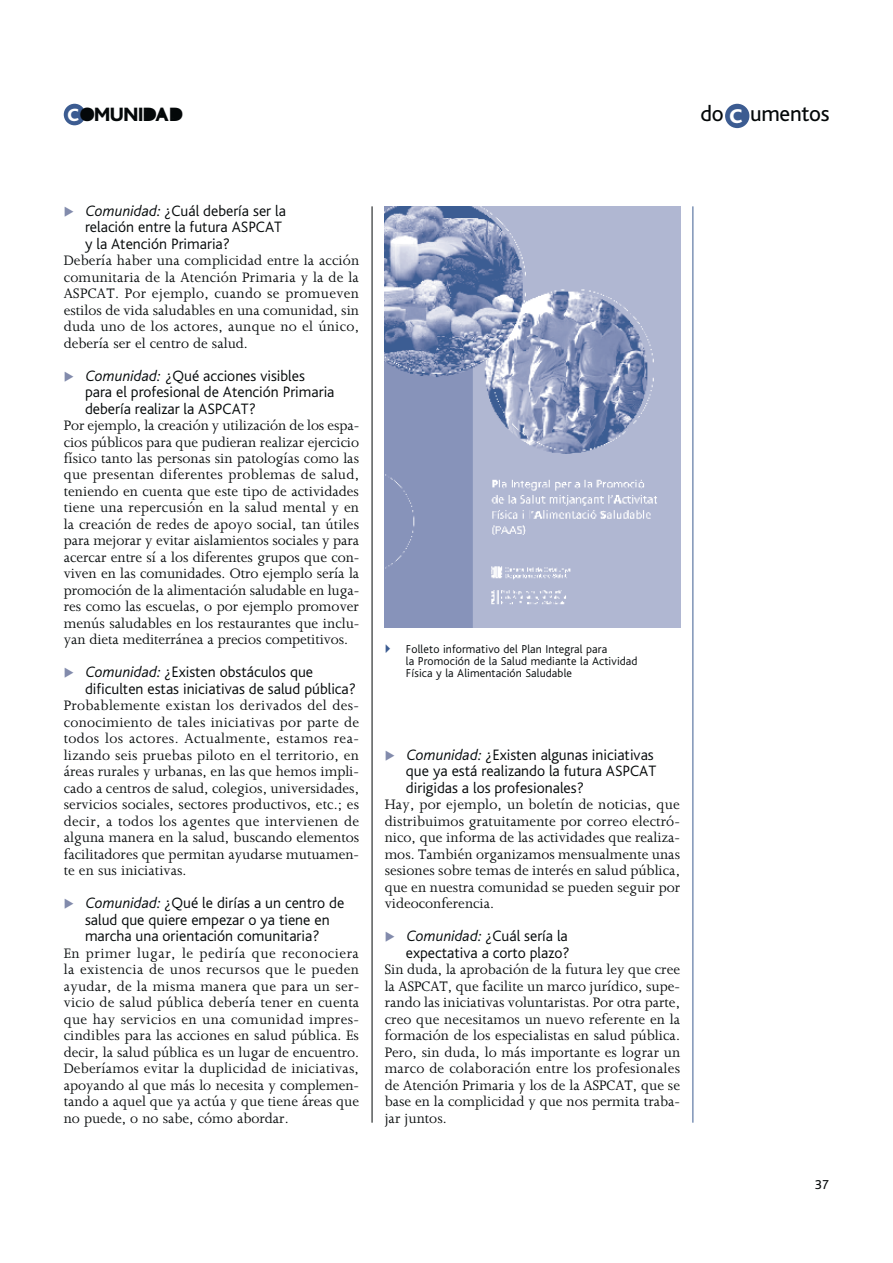
<style>
.page{position:relative;width:893px;height:1263px;background:#fff}
.page>*{position:absolute;margin:0;border:0;box-sizing:border-box;transform-origin:0 0}
.t1{font:22.8px "Bliss";letter-spacing:-.015em;color:#040809}
.t2{font:800 20.25px "Bliss";letter-spacing:-.025em;color:#040809}
.t3{font:15.75px/16.5px "Joanna";color:#040809;text-align:justify}
.t4{font:300 15.75px/16.5px "Bliss";color:#040809}
.t5{font:13.5px "Bliss";color:#040809}
.t6{font:300 12px/12px "Bliss";letter-spacing:.01em;color:#040809}
.s1{font-size:18.6px;color:#fff}
.s2{font-weight:800;font-size:20.85px;color:#fff}
.s3{color:#828bac}
.s4{font-style:italic}
</style>
<div class="page">
<hr style="left:693px;top:206px;width:1px;height:917px;background:#3c5c91">
<hr style="left:372px;top:206px;width:1px;height:917px;background:#040809">
<div style="left:64px;top:104px;width:21px;height:21px;background:#3c5c91;border-radius:50%"></div>
<div style="left:82px;top:109px;width:11px;height:11px;background:#040809;border-radius:50%"></div>
<div style="left:145px;top:109px;width:9px;height:11px;background:#040809;border-radius:50%"></div>
<div style="left:171px;top:109px;width:10px;height:11px;background:#040809;border-radius:50%"></div>
<svg style="left:160px;top:110px;width:5px;height:7px"></svg>
<img style="left:385px;top:206px;width:295px;height:422px">
<div style="left:725px;top:104px;width:24px;height:24px;background:#3c5c91;border-radius:50%"></div>
<p class="t2" style="left:68px;top:108px;width:117px"><span class="s1">C</span>OMUNIDAD</p>
<h1 class="t1" style="left:700px;top:100px;width:131px">do <span class="s2">C</span> umentos</h1>
<p class="t4" style="left:85px;top:203px;width:202px;text-indent:-21px"><span class="s3">◆</span> <span class="s4">Comunidad:</span> ¿Cuál debería ser la relación entre la futura ASPCAT y la Atención Primaria?</p>
<p class="t3" style="left:64px;top:254px;width:297px">Debería haber una complicidad entre la acción comunitaria de la Atención Primaria y la de la ASPCAT. Por ejemplo, cuando se promueven estilos de vida saludables en una comunidad, sin duda uno de los actores, aunque no el único, debería ser el centro de salud.</p>
<p class="t4" style="left:85px;top:368px;width:251px;text-indent:-21px"><span class="s3">◆</span> <span class="s4">Comunidad:</span> ¿Qué acciones visibles para el profesional de Atención Primaria debería realizar la ASPCAT?</p>
<p class="t3" style="left:64px;top:418px;width:297px">Por ejemplo, la creación y utilización de los espa&shy;cios públicos para que pudieran realizar ejercicio físico tanto las personas sin patologías como las que presentan diferentes problemas de salud, teniendo en cuenta que este tipo de actividades tiene una repercusión en la salud mental y en la creación de redes de apoyo social, tan útiles para mejorar y evitar aislamientos sociales y para acercar entre sí a los diferentes grupos que con&shy;viven en las comunidades. Otro ejemplo sería la promoción de la alimentación saludable en luga&shy;res como las escuelas, o por ejemplo promover menús saludables en los restaurantes que inclu&shy;yan dieta mediterránea a precios competitivos.</p>
<p class="t4" style="left:85px;top:665px;width:272px;text-indent:-21px"><span class="s3">◆</span> <span class="s4">Comunidad:</span> ¿Existen obstáculos que dificulten estas iniciativas de salud pública?</p>
<p class="t3" style="left:64px;top:699px;width:297px">Probablemente existan los derivados del des&shy;conocimiento de tales iniciativas por parte de todos los actores. Actualmente, estamos rea&shy;lizando seis pruebas piloto en el territorio, en áreas rurales y urbanas, en las que hemos impli&shy;cado a centros de salud, colegios, universidades, servicios sociales, sectores productivos, etc.; es decir, a todos los agentes que intervienen de alguna manera en la salud, buscando elementos facilitadores que permitan ayudarse mutuamen&shy;te en sus iniciativas.</p>
<p class="t4" style="left:64px;top:896px;width:282px;text-align:center"><span class="s3">◆</span> <span class="s4">Comunidad:</span> ¿Qué le dirías a un centro de salud que quiere empezar o ya tiene en marcha una orientación comunitaria?</p>
<p class="t3" style="left:64px;top:946px;width:297px">En primer lugar, le pediría que reconociera la existencia de unos recursos que le pueden ayudar, de la misma manera que para un ser&shy;vicio de salud pública debería tener en cuenta que hay servicios en una comunidad impres&shy;cindibles para las acciones en salud pública. Es decir, la salud pública es un lugar de encuentro.<br>Deberíamos evitar la duplicidad de iniciativas, apoyando al que más lo necesita y complemen&shy;tando a aquel que ya actúa y que tiene áreas que no puede, o no sabe, cómo abordar.</p>
<p class="t6" style="left:406px;top:644px;width:233px">Folleto informativo del Plan Integral para<br>la Promoción de la Salud mediante la Actividad<br>Física y la Alimentación Saludable</p>
<p class="t4" style="left:406px;top:747px;width:252px;text-indent:-21px"><span class="s3">◆</span> <span class="s4">Comunidad:</span> ¿Existen algunas iniciativas que ya está realizando la futura ASPCAT dirigidas a los profesionales?</p>
<p class="t3" style="left:385px;top:798px;width:297px">Hay, por ejemplo, un boletín de noticias, que distribuimos gratuitamente por correo electró&shy;nico, que informa de las actividades que realiza&shy;mos. También organizamos mensualmente unas sesiones sobre temas de interés en salud pública, que en nuestra comunidad se pueden seguir por videoconferencia.</p>
<p class="t4" style="left:385px;top:929px;width:186px;text-align:right"><span class="s3">◆</span> <span class="s4">Comunidad:</span> ¿Cuál sería la expectativa a corto plazo?</p>
<p class="t3" style="left:385px;top:963px;width:297px">Sin duda, la aprobación de la futura ley que cree la ASPCAT, que facilite un marco jurídico, supe&shy;rando las iniciativas voluntaristas. Por otra parte, creo que necesitamos un nuevo referente en la formación de los especialistas en salud pública.<br>Pero, sin duda, lo más importante es lograr un marco de colaboración entre los profesionales de Atención Primaria y los de la ASPCAT, que se base en la complicidad y que nos permita traba&shy;jar juntos.</p>
<p class="t5" style="left:815px;top:1176px;width:16px">37</p>
</div>
